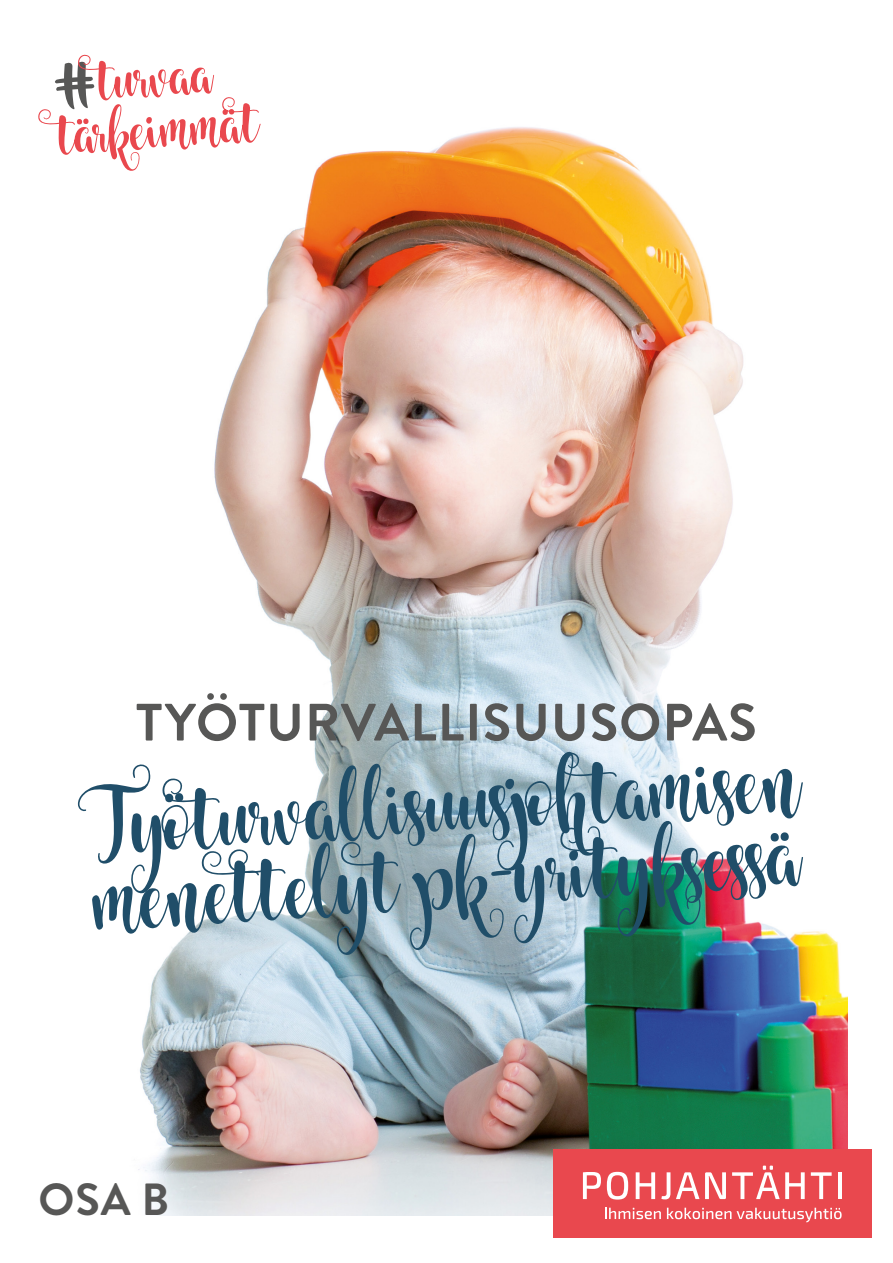
<style>
.page{position:relative;width:893px;height:1263px;background:#fff}
.page>*{position:absolute;margin:0;border:0;box-sizing:border-box;transform-origin:0 0}
.H1_Etusivun_otsikko_2_starfish{font:52.5px "Starfish";color:#204e69}
.H1_Etusivun_otsikko_1{font:700 52.5px "Brandon Grotesque";letter-spacing:.02em;color:#575756}
.H1_Etusivun_otsikko_1-2{font:700 45px "Brandon Grotesque";color:#575756}
</style>
<div class="page">
<img style="left:138px;top:127px;width:710px;height:1088px">
<svg style="left:38px;top:54px;width:223px;height:117px"></svg>
<div style="left:553px;top:1149px;width:318px;height:89px;background:#e9484e"></div>
<svg style="left:583px;top:1172px;width:18px;height:27px"></svg>
<svg style="left:607px;top:1172px;width:21px;height:27px"></svg>
<svg style="left:636px;top:1172px;width:19px;height:27px"></svg>
<svg style="left:661px;top:1172px;width:9px;height:27px"></svg>
<svg style="left:676px;top:1172px;width:23px;height:27px"></svg>
<svg style="left:705px;top:1172px;width:21px;height:27px"></svg>
<svg style="left:732px;top:1165px;width:73px;height:34px"></svg>
<svg style="left:811px;top:1172px;width:21px;height:27px"></svg>
<hr style="left:838px;top:1172px;width:4px;height:27px;background:#fff">
<svg style="left:605px;top:1208px;width:56px;height:11px"></svg>
<svg style="left:667px;top:1208px;width:64px;height:11px"></svg>
<svg style="left:737px;top:1208px;width:105px;height:14px"></svg>
<h1 class="H1_Etusivun_otsikko_1" style="left:136px;top:686px;width:622px">TYÖTURVALLISUUSOPAS</h1>
<h1 class="H1_Etusivun_otsikko_2_starfish" style="left:81px;top:798px;width:721px;rotate:-4deg">Työturvallisuusjohtamisen</h1>
<h1 class="H1_Etusivun_otsikko_2_starfish" style="left:91px;top:873px;width:711px;rotate:-4deg">menettelyt pk-yrityksessä</h1>
<h1 class="H1_Etusivun_otsikko_1-2" style="left:39px;top:1168px;width:132px">OSA B</h1>
</div>
